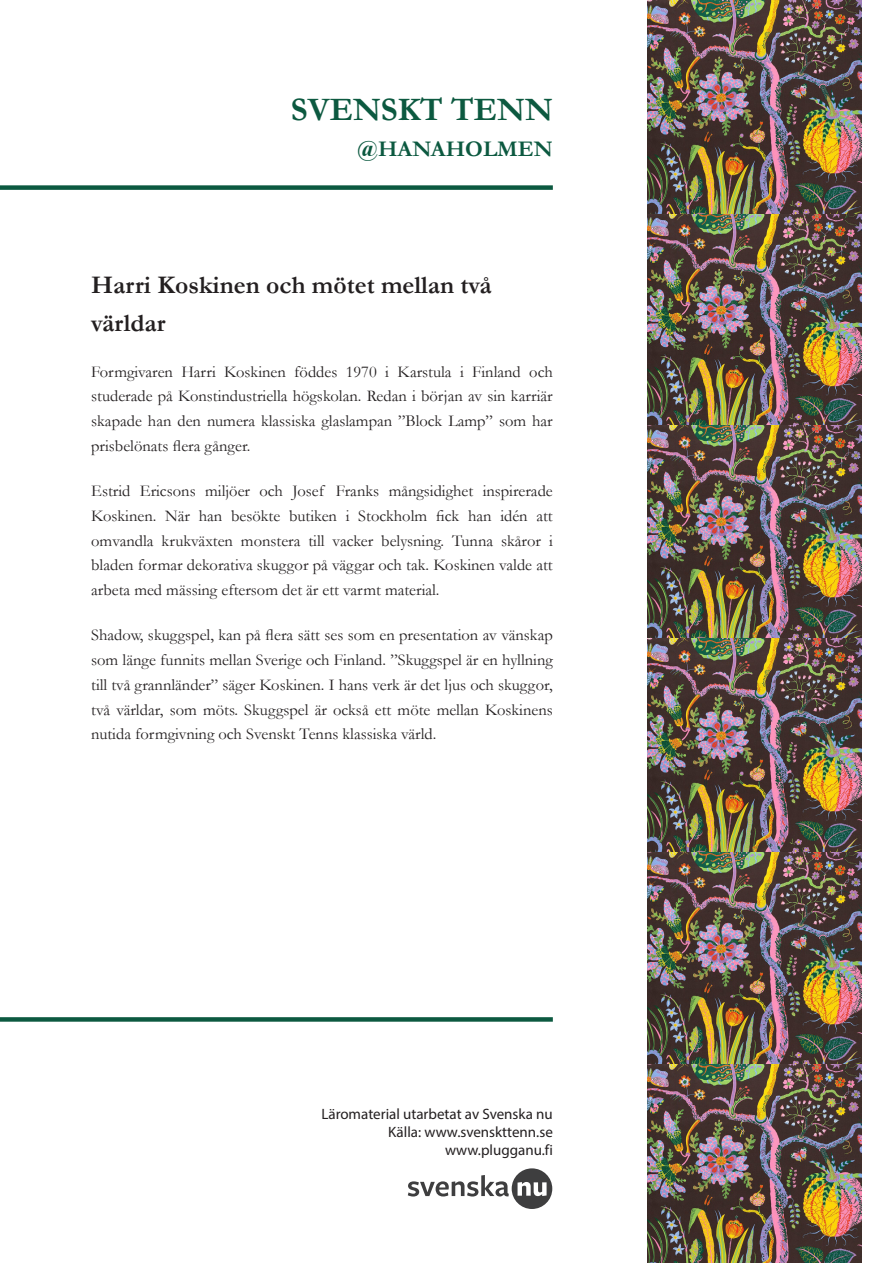
<style>
.page{position:relative;width:893px;height:1263px;background:#fff}
.page>*{position:absolute;margin:0;border:0;box-sizing:border-box;transform-origin:0 0}
.t1{font:700 33px "Garamond";color:#0c5940}
.Otsikko{font:700 25.5px/38.2px "Garamond";color:#231f20}
.t2{font:700 22.5px "Garamond";color:#0c5940}
.Brödtext{font:16.5px/24.8px "Garamond";color:#231f20;text-align:justify}
.t3{font:15px/18px "Myriad Pro";color:#231f20;text-align:right}
</style>
<div class="page">
<div style="left:0;top:185px;width:553px;height:5px;background:#0c5940"></div>
<div style="left:0;top:1017px;width:553px;height:5px;background:#0c5940"></div>
<svg style="left:408px;top:1168px;width:144px;height:41px"></svg>
<img style="left:648px;top:0;width:214px;height:1263px">
<h1 class="t1" style="left:291px;top:87px;width:263px">SVENSKT TENN</h1>
<h3 class="t2" style="left:357px;top:133px;width:197px">@HANAHOLMEN</h3>
<p class="Otsikko" style="left:91px;top:266px;width:402px">Harri Koskinen och mötet mellan två världar</p>
<p class="Brödtext" style="left:91px;top:359px;width:463px">Formgivaren Harri Koskinen föddes 1970 i Karstula i Finland och studerade på Konstindustriella högskolan. Redan i början av sin karriär skapade han den numera klassiska glaslampan ”Block Lamp” som har prisbelönats flera gånger.</p>
<p class="Brödtext" style="left:91px;top:478px;width:463px">Estrid Ericsons miljöer och Josef Franks mångsidighet inspirerade Koskinen. När han besökte butiken i Stockholm fick han idén att omvandla krukväxten monstera till vacker belysning. Tunna skåror i bladen formar dekorativa skuggor på väggar och tak. Koskinen valde att arbeta med mässing eftersom det är ett varmt material.</p>
<p class="Brödtext" style="left:91px;top:622px;width:463px">Shadow, skuggspel, kan på flera sätt ses som en presentation av vänskap som länge funnits mellan Sverige och Finland. ”Skuggspel är en hyllning till två grannländer” säger Koskinen. I hans verk är det ljus och skuggor, två världar, som möts. Skuggspel är också ett möte mellan Koskinens nutida formgivning och Svenskt Tenns klassiska värld.</p>
<p class="t3" style="left:321px;top:1104px;width:233px">Läromaterial utarbetat av Svenska nu<br>Källa: www.svenskttenn.se www.plugganu.fi</p>
</div>
